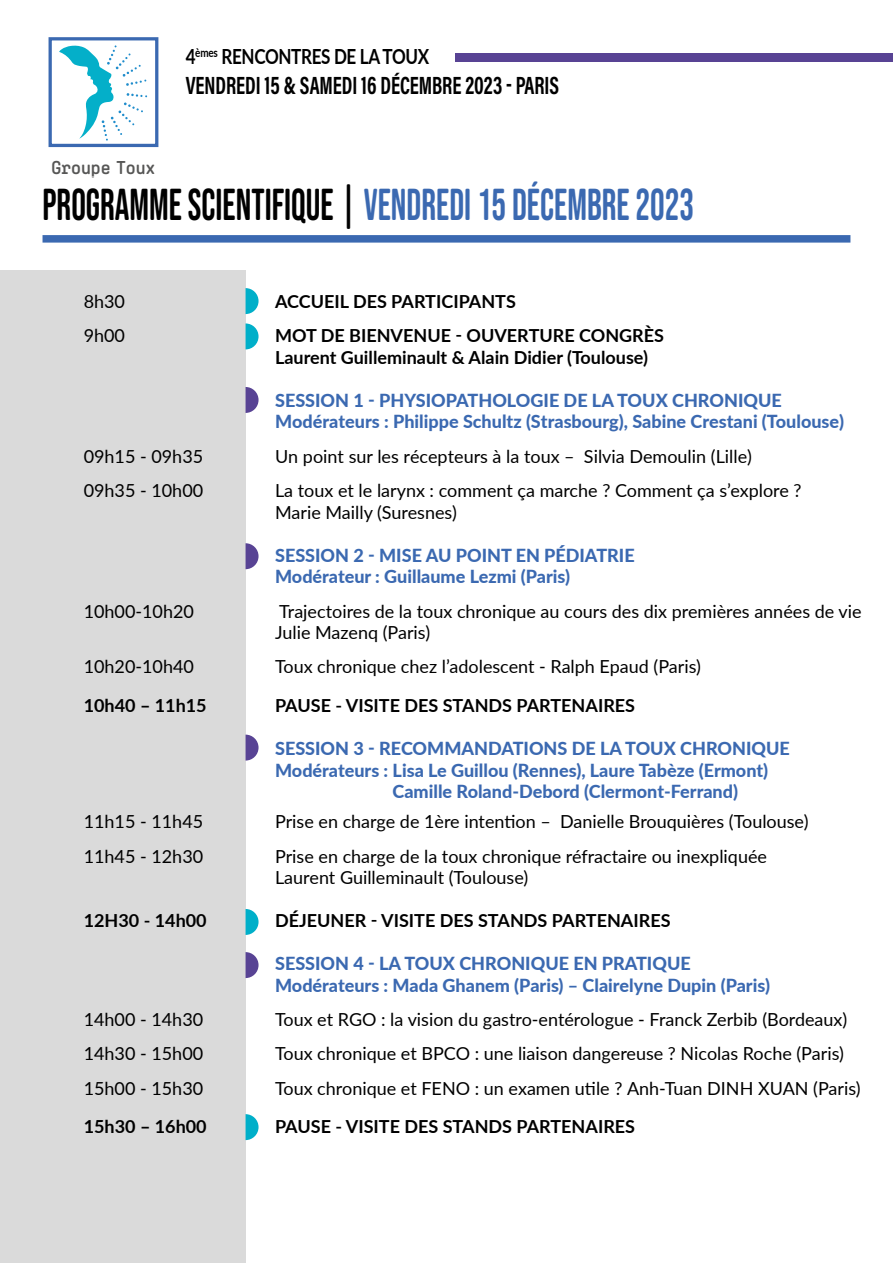
<style>
.page{position:relative;width:893px;height:1263px;background:#fff}
.page>*{position:absolute;margin:0;border:0;box-sizing:border-box;transform-origin:0 0}
.t1{font:44.7px "Bebas Neue Semi Rounded";color:#000;scale:.82 1}
.t2{font:700 25.2px "Acumin Pro Cond";color:#000;scale:.82 1}
.t3{font:700 20.85px "Lato";letter-spacing:-.02em;color:#000;scale:.82 1}
.t4{font:600 18.6px "Aglet Mono";letter-spacing:-.005em;color:#575756;scale:.89 1}
.t5{font:18px/34.3px "Lato";color:#000}
.t6{font:800 18px/21.6px "Lato";color:#3b69b1}
.t7{font:700 18px/34.3px "Lato";color:#000}
.s1{color:#3b69b1}
</style>
<div class="page">
<div style="left:455px;top:53px;width:438px;height:9px;background:#584394"></div>
<svg style="left:59px;top:45px;width:88px;height:96px"></svg>
<div style="left:49px;top:37px;width:109px;height:110px;border:3px solid #3b69b1"></div>
<div style="left:0;top:270px;width:246px;height:993px;background:#dadada"></div>
<div style="left:43px;top:235px;width:807px;height:8px;background:#3b69b1"></div>
<svg style="left:246px;top:543px;width:13px;height:26px"></svg>
<svg style="left:246px;top:387px;width:13px;height:26px"></svg>
<svg style="left:246px;top:288px;width:13px;height:26px"></svg>
<svg style="left:246px;top:323px;width:13px;height:26px"></svg>
<svg style="left:246px;top:952px;width:13px;height:26px"></svg>
<svg style="left:246px;top:909px;width:13px;height:26px"></svg>
<svg style="left:246px;top:1114px;width:13px;height:26px"></svg>
<svg style="left:246px;top:735px;width:13px;height:25px"></svg>
<p class="t3" style="left:186px;top:41px;width:298px">4<sup>èmes</sup> RENCONTRES DE LA TOUX</p>
<h2 class="t2" style="left:186px;top:69px;width:457px">VENDREDI 15 &amp; SAMEDI 16 DÉCEMBRE 2023 - PARIS</h2>
<p class="t4" style="left:51px;top:156px;width:118px">Groupe Toux</p>
<h1 class="t1" style="left:43px;top:180px;width:796px">PROGRAMME SCIENTIFIQUE | <span class="s1">VENDREDI 15 DÉCEMBRE 2023</span></h1>
<p class="t5" style="left:84px;top:283px;width:43px">8h30<br>9h00</p>
<p class="t5" style="left:84px;top:438px;width:121px">09h15 - 09h35<br>09h35 - 10h00</p>
<p class="t5" style="left:84px;top:593px;width:112px">10h00-10h20</p>
<p class="t5" style="left:84px;top:649px;width:112px">10h20-10h40</p>
<p class="t7" style="left:84px;top:688px;width:125px">10h40 – 11h15</p>
<p class="t5" style="left:84px;top:804px;width:121px">11h15 - 11h45<br>11h45 - 12h30</p>
<p class="t7" style="left:84px;top:902px;width:124px">12H30 - 14h00</p>
<p class="t5" style="left:84px;top:1001px;width:121px;text-align:justify">14h00 - 14h30<br>14h30 - 15h00<br>15h00 - 15h30</p>
<p class="t7" style="left:84px;top:1109px;width:125px">15h30 – 16h00</p>
<p class="t7" style="left:275px;top:283px;width:390px">ACCUEIL DES PARTICIPANTS<br>MOT DE BIENVENUE - OUVERTURE CONGRÈS</p>
<p class="t7" style="left:275px;top:339px;width:375px">Laurent Guilleminault &amp; Alain Didier (Toulouse)</p>
<p class="t6" style="left:275px;top:389px;width:571px">SESSION 1 - PHYSIOPATHOLOGIE DE LA TOUX CHRONIQUE<br>Modérateurs : Philippe Schultz (Strasbourg), Sabine Crestani (Toulouse)</p>
<p class="t5" style="left:275px;top:438px;width:528px">Un point sur les récepteurs à la toux – Silvia Demoulin (Lille)<br>La toux et le larynx : comment ça marche ? Comment ça s’explore ?</p>
<p class="t5" style="left:275px;top:494px;width:183px">Marie Mailly (Suresnes)</p>
<p class="t6" style="left:275px;top:543px;width:361px">SESSION 2 - MISE AU POINT EN PÉDIATRIE<br>Modérateur : Guillaume Lezmi (Paris)</p>
<p class="t5" style="left:275px;top:599px;width:588px;line-height:21.6px">Trajectoires de la toux chronique au cours des dix premières années de vie<br>Julie Mazenq (Paris)</p>
<p class="t5" style="left:275px;top:649px;width:427px">Toux chronique chez l’adolescent - Ralph Epaud (Paris)</p>
<p class="t7" style="left:275px;top:688px;width:362px">PAUSE - VISITE DES STANDS PARTENAIRES</p>
<p class="t6" style="left:275px;top:737px;width:516px">SESSION 3 - RECOMMANDATIONS DE LA TOUX CHRONIQUE</p>
<p class="t6" style="left:275px;top:758px;width:495px">Modérateurs : Lisa Le Guillou (Rennes), Laure Tabèze (Ermont)</p>
<p class="t6" style="left:393px;top:780px;width:347px">Camille Roland-Debord (Clermont-Ferrand)</p>
<p class="t5" style="left:275px;top:804px;width:535px">Prise en charge de 1ère intention – Danielle Brouquières (Toulouse)<br>Prise en charge de la toux chronique réfractaire ou inexpliquée</p>
<p class="t5" style="left:275px;top:860px;width:255px">Laurent Guilleminault (Toulouse)</p>
<p class="t7" style="left:275px;top:902px;width:397px">DÉJEUNER - VISITE DES STANDS PARTENAIRES</p>
<p class="t6" style="left:275px;top:952px;width:496px">SESSION 4 - LA TOUX CHRONIQUE EN PRATIQUE<br>Modérateurs : Mada Ghanem (Paris) – Clairelyne Dupin (Paris)</p>
<p class="t5" style="left:275px;top:1001px;width:587px">Toux et RGO : la vision du gastro-entérologue - Franck Zerbib (Bordeaux)<br>Toux chronique et BPCO : une liaison dangereuse ? Nicolas Roche (Paris)<br>Toux chronique et FENO : un examen utile ? Anh-Tuan DINH XUAN (Paris)</p>
<p class="t7" style="left:275px;top:1109px;width:362px">PAUSE - VISITE DES STANDS PARTENAIRES</p>
</div>
